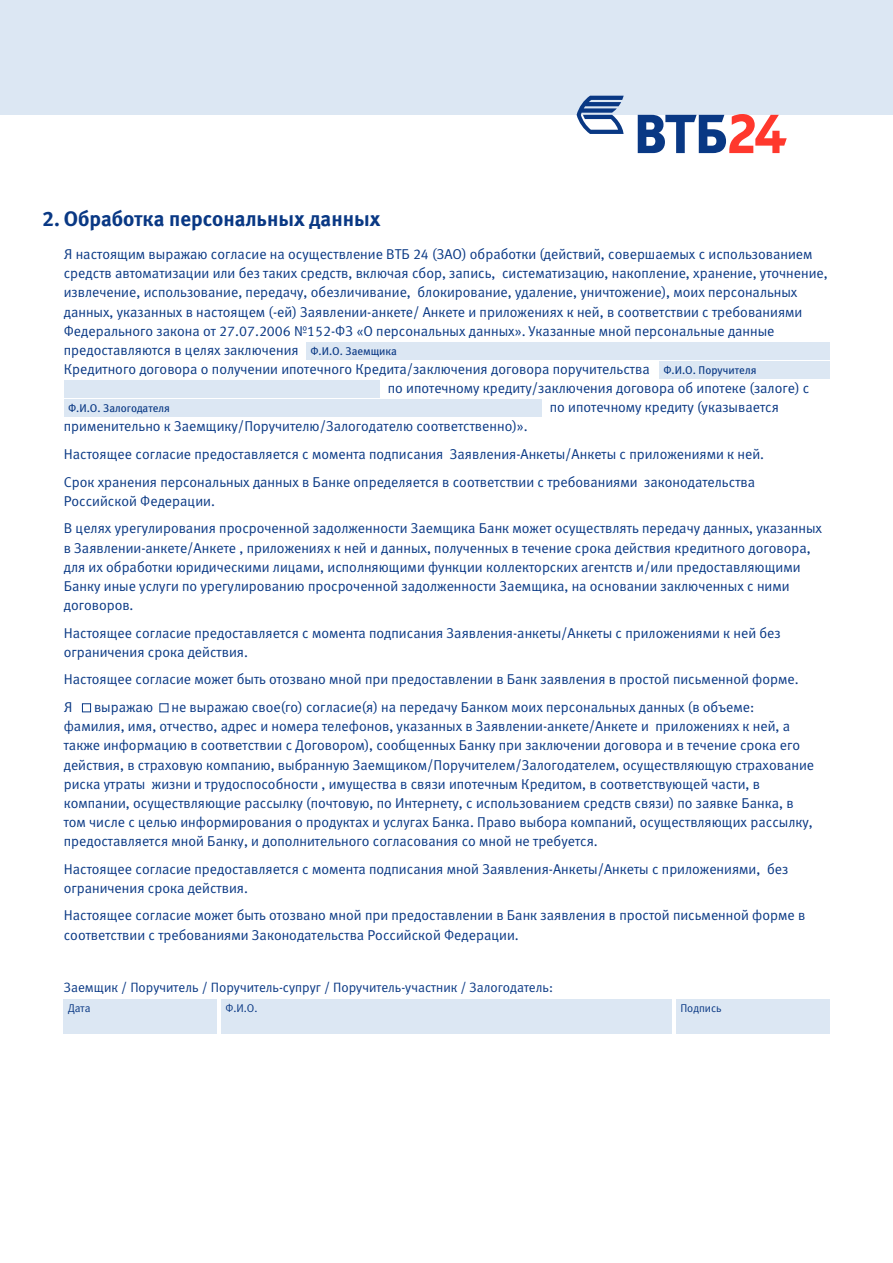
<style>
.page{position:relative;width:893px;height:1263px;background:#fff}
.page>*{position:absolute;margin:0;border:0;box-sizing:border-box;transform-origin:0 0}
.t1{font:21px "Meta Bold Cyr LF";color:#093884}
.t2{font:14.25px/19.2px "Meta Normal Cyr LF";color:#093884}
.t3{font:13.5px "Meta Normal Cyr LF";color:#093884}
.t4{font:11.25px "Meta Book Cyr LF";color:#093884}
.t5{font:11.25px "Meta Normal Cyr LF";color:#093884}
</style>
<div class="page">
<div style="left:0;top:0;width:893px;height:115px;background:#dce7f3"></div>
<svg style="left:577px;top:96px;width:210px;height:57px"></svg>
<div style="left:82px;top:703px;width:9px;height:9px;border:1px solid #093884"></div>
<div style="left:64px;top:999px;width:153px;height:34px;background:#dce7f3"></div>
<div style="left:676px;top:999px;width:153px;height:34px;background:#dce7f3"></div>
<div style="left:221px;top:999px;width:451px;height:34px;background:#dce7f3"></div>
<div style="left:306px;top:342px;width:523px;height:17px;background:#dce7f3"></div>
<div style="left:659px;top:361px;width:170px;height:17px;background:#dce7f3"></div>
<div style="left:64px;top:381px;width:315px;height:17px;background:#dce7f3"></div>
<div style="left:64px;top:400px;width:478px;height:17px;background:#dce7f3"></div>
<h1 class="t1" style="left:43px;top:206px;width:339px">2. Обработка персональных данных</h1>
<p class="t2" style="left:64px;top:245px;width:750px">Я настоящим выражаю согласие на осуществление ВТБ 24 (ЗАО) обработки (действий, совершаемых с использованием</p>
<p class="t2" style="left:64px;top:264px;width:765px">средств автоматизации или без таких средств, включая сбор, запись, систематизацию, накопление, хранение, уточнение,</p>
<p class="t2" style="left:64px;top:283px;width:735px">извлечение, использование, передачу, обезличивание, блокирование, удаление, уничтожение), моих персональных</p>
<p class="t2" style="left:64px;top:302px;width:740px">данных, указанных в настоящем (-ей) Заявлении-анкете/ Анкете и приложениях к ней, в соответствии с требованиями</p>
<p class="t2" style="left:64px;top:321px;width:712px">Федерального закона от 27.07.2006 №152-ФЗ «О персональных данных». Указанные мной персональные данные</p>
<p class="t2" style="left:64px;top:340px;width:236px">предоставляются в целях заключения</p>
<p class="t2" style="left:64px;top:359px;width:587px">Кредитного договора о получении ипотечного Кредита/заключения договора поручительства</p>
<p class="t2" style="left:388px;top:379px;width:423px">по ипотечному кредиту/заключения договора об ипотеке (залоге) с</p>
<p class="t2" style="left:550px;top:398px;width:231px">по ипотечному кредиту (указывается</p>
<p class="t2" style="left:64px;top:417px;width:465px">применительно к Заемщику/Поручителю/Залогодателю соответственно)».</p>
<p class="t2" style="left:64px;top:440px;width:702px;line-height:27.6px">Настоящее согласие предоставляется с момента подписания Заявления-Анкеты/Анкеты с приложениями к ней.<br>Срок хранения персональных данных в Банке определяется в соответствии с требованиями законодательства</p>
<p class="t2" style="left:64px;top:487px;width:760px;line-height:27.6px">Российской Федерации.<br>В целях урегулирования просроченной задолженности Заемщика Банк может осуществлять передачу данных, указанных</p>
<p class="t2" style="left:64px;top:538px;width:748px">в Заявлении-анкете/Анкете , приложениях к ней и данных, полученных в течение срока действия кредитного договора, для их обработки юридическими лицами, исполняющими функции коллекторских агентств и/или предоставляющими Банку иные услуги по урегулированию просроченной задолженности Заемщика, на основании заключенных с ними договоров.</p>
<p class="t2" style="left:64px;top:623px;width:718px">Настоящее согласие предоставляется с момента подписания Заявления-анкеты/Анкеты с приложениями к ней без ограничения срока действия.</p>
<p class="t2" style="left:64px;top:666px;width:736px;line-height:27.6px">Настоящее согласие может быть отозвано мной при предоставлении в Банк заявления в простой письменной форме.<br>Я</p>
<p class="t4" style="left:310px;top:345px;width:88px">Ф.И.О. Заемщика</p>
<p class="t4" style="left:663px;top:364px;width:95px">Ф.И.О. Поручителя</p>
<p class="t4" style="left:68px;top:402px;width:103px">Ф.И.О. Залогодателя</p>
<p class="t2" style="left:64px;top:697px;width:752px;text-indent:108px">не выражаю свое(го) согласие(я) на передачу Банком моих персональных данных (в объеме: фамилия, имя, отчество, адрес и номера телефонов, указанных в Заявлении-анкете/Анкете и приложениях к ней, а также информацию в соответствии с Договором), сообщенных Банку при заключении договора и в течение срока его действия, в страховую компанию, выбранную Заемщиком/Поручителем/Залогодателем, осуществляющую страхование риска утраты жизни и трудоспособности , имущества в связи ипотечным Кредитом, в соответствующей части, в компании, осуществляющие рассылку (почтовую, по Интернету, с использованием средств связи) по заявке Банка, в том числе с целью информирования о продуктах и услугах Банка. Право выбора компаний, осуществляющих рассылку, предоставляется мной Банку, и дополнительного согласования со мной не требуется.</p>
<p class="t2" style="left:64px;top:859px;width:726px">Настоящее согласие предоставляется с момента подписания мной Заявления-Анкеты/Анкеты с приложениями, без ограничения срока действия.</p>
<p class="t2" style="left:64px;top:906px;width:743px">Настоящее согласие может быть отозвано мной при предоставлении в Банк заявления в простой письменной форме в соответствии с требованиями Законодательства Российской Федерации.</p>
<p class="t3" style="left:64px;top:980px;width:491px">Заемщик / Поручитель / Поручитель-супруг / Поручитель-участник / Залогодатель:</p>
<p class="t5" style="left:68px;top:1001px;width:24px">Дата</p>
<p class="t5" style="left:225px;top:1001px;width:34px">Ф.И.О.</p>
<p class="t5" style="left:680px;top:1001px;width:43px">Подпись</p>
<p class="t2" style="left:94px;top:697px;width:61px">выражаю</p>
</div>
